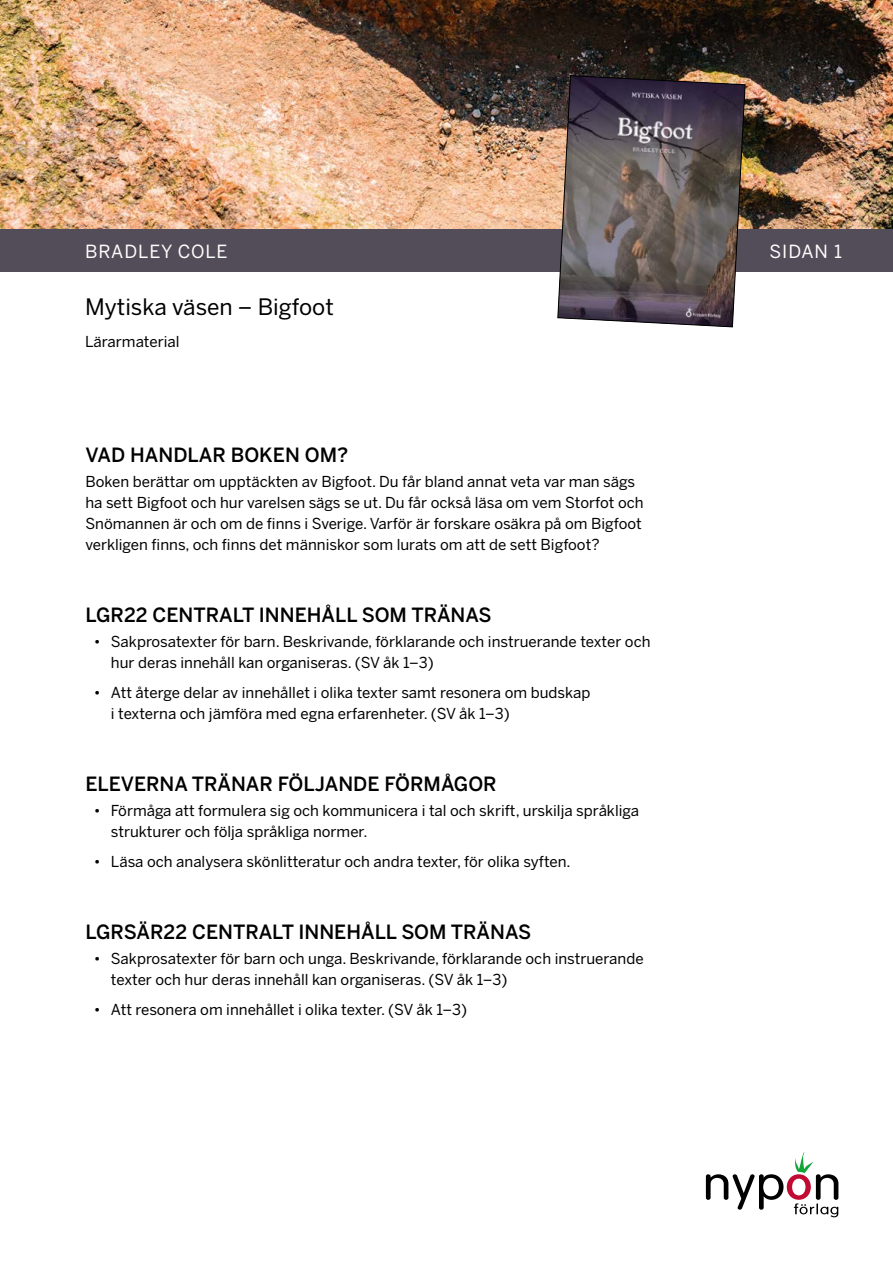
<style>
.page{position:relative;width:893px;height:1263px;background:#fff}
.page>*{position:absolute;margin:0;border:0;box-sizing:border-box;transform-origin:0 0}
.t1{font:22.5px "Benton Sans";color:#000}
.t2{font:500 19.5px "Benton Sans";color:#000}
.t3{font:18px "Benton Sans";letter-spacing:.05em;color:#fff}
.t4{font:15px/21px "Benton Sans";color:#000}
</style>
<div class="page">
<img style="left:0;top:0;width:893px;height:230px">
<div style="left:0;top:230px;width:893px;height:42px;background:#534d59"></div>
<img style="left:557px;top:75px;width:189px;height:253px">
<svg style="left:706px;top:1152px;width:132px;height:65px"></svg>
<p class="t3" style="left:85px;top:241px;width:144px">BRADLEY COLE</p>
<h1 class="t1" style="left:85px;top:294px;width:250px">Mytiska väsen – Bigfoot</h1>
<p class="t4" style="left:85px;top:331px;width:96px">Lärarmaterial</p>
<h2 class="t2" style="left:85px;top:443px;width:264px">VAD HANDLAR BOKEN OM?</h2>
<p class="t4" style="left:85px;top:471px;width:560px">Boken berättar om upptäckten av Bigfoot. Du får bland annat veta var man sägs ha sett Bigfoot och hur varelsen sägs se ut. Du får också läsa om vem Storfot och Snömannen är och om de finns i Sverige. Varför är forskare osäkra på om Bigfoot verkligen finns, och finns det människor som lurats om att de sett Bigfoot?</p>
<h2 class="t2" style="left:85px;top:603px;width:408px">LGR22 CENTRALT INNEHÅLL SOM TRÄNAS</h2>
<p class="t4" style="left:111px;top:631px;width:541px;text-indent:-17px">• Sakprosatexter för barn. Beskrivande, förklarande och instruerande texter och hur deras innehåll kan organiseras. (SV åk 1–3)</p>
<p class="t4" style="left:111px;top:682px;width:481px;text-indent:-17px">• Att återge delar av innehållet i olika texter samt resonera om budskap i texterna och jämföra med egna erfarenheter. (SV åk 1–3)</p>
<h2 class="t2" style="left:85px;top:772px;width:413px">ELEVERNA TRÄNAR FÖLJANDE FÖRMÅGOR</h2>
<p class="t4" style="left:111px;top:800px;width:530px;text-indent:-17px">• Förmåga att formulera sig och kommunicera i tal och skrift, urskilja språkliga strukturer och följa språkliga normer.</p>
<p class="t4" style="left:94px;top:851px;width:478px">• Läsa och analysera skönlitteratur och andra texter, för olika syften.</p>
<h2 class="t2" style="left:85px;top:920px;width:447px">LGRSÄR22 CENTRALT INNEHÅLL SOM TRÄNAS</h2>
<p class="t4" style="left:111px;top:948px;width:534px;text-indent:-17px">• Sakprosatexter för barn och unga. Beskrivande, förklarande och instruerande texter och hur deras innehåll kan organiseras. (SV åk 1–3)</p>
<p class="t4" style="left:94px;top:999px;width:375px">• Att resonera om innehållet i olika texter. (SV åk 1–3)</p>
<p class="t3" style="left:769px;top:241px;width:74px">SIDAN 1</p>
</div>
